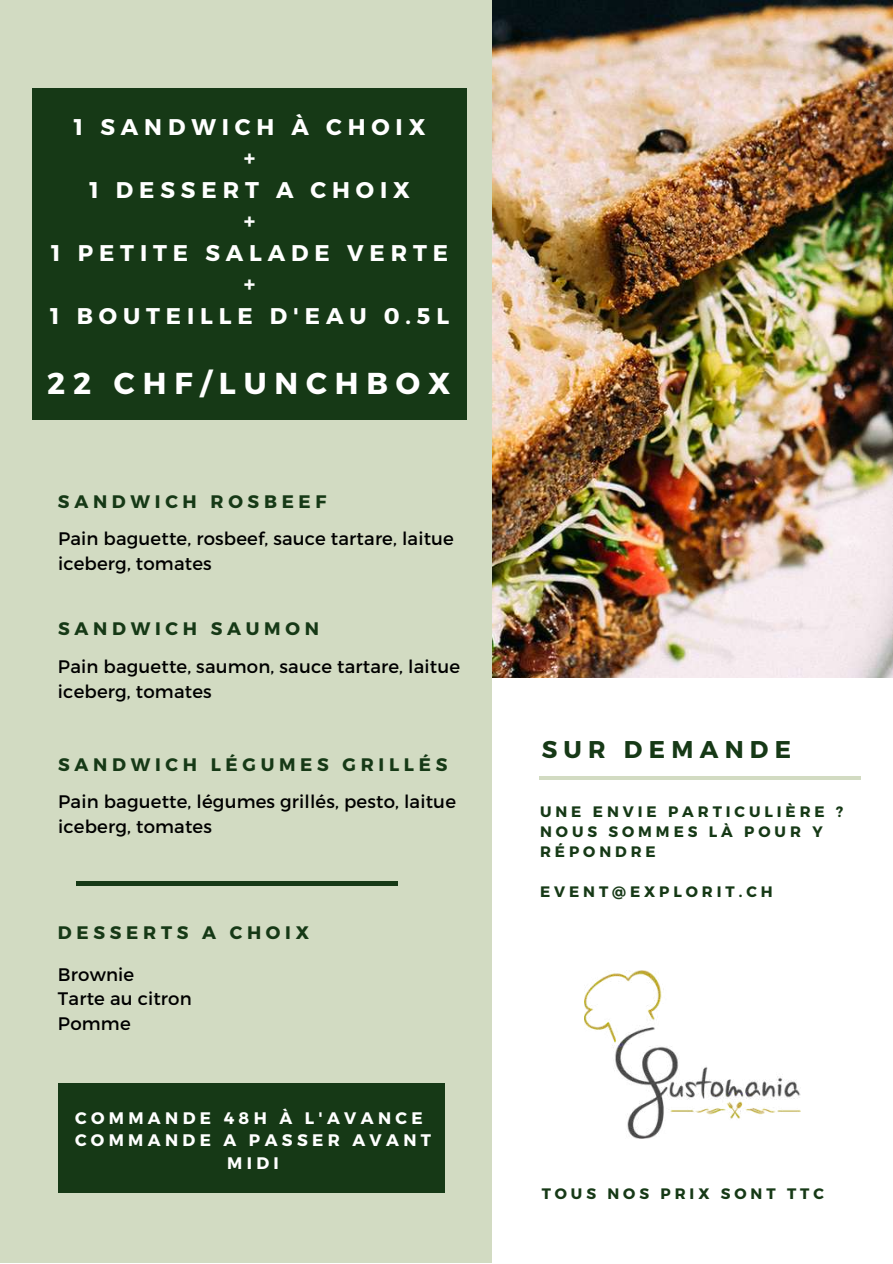
<style>
.page{position:relative;width:893px;height:1264px;background:#fff}
.page>*{position:absolute;margin:0;border:0;box-sizing:border-box;transform-origin:0 0}
.t1{font:700 30.15px "Montserrat";letter-spacing:.26em;color:#fff}
.t2{font:700 24.15px "Montserrat";letter-spacing:.26em;color:#163916}
.t3{font:700 22.65px/31.5px "Montserrat";letter-spacing:.26em;color:#fff;text-align:center}
.t4{font:18.15px/24.8px "Montserrat";letter-spacing:.01em;color:#000}
.t5{font:700 18.15px "Montserrat";letter-spacing:.26em;color:#163916}
.t6{font:700 16.65px/22.5px "Montserrat";letter-spacing:.26em;color:#fff;text-align:center}
.t7{font:700 15.15px/20.2px "Montserrat";letter-spacing:.26em;color:#163916}
</style>
<div class="page">
<div style="left:0;top:0;width:892px;height:1262px;background:#d2dbc2"></div>
<img style="left:492px;top:0;width:400px;height:678px">
<div style="left:492px;top:678px;width:400px;height:584px;background:#fff"></div>
<hr style="left:539px;top:776px;width:322px;height:3px;background:#d2dbc2">
<div style="left:32px;top:88px;width:434px;height:332px;background:#163916"></div>
<img style="left:584px;top:970px;width:216px;height:168px">
<hr style="left:76px;top:881px;width:321px;height:4px;background:#163916">
<div style="left:58px;top:1083px;width:387px;height:109px;background:#163916"></div>
<p class="t3" style="left:50px;top:110px;width:400px">1 SANDWICH À CHOIX<br>+<br>1 DESSERT A CHOIX<br>+<br>1 PETITE SALADE VERTE +<br>1 BOUTEILLE D'EAU 0.5L</p>
<h1 class="t1" style="left:47px;top:363px;width:404px">22 CHF/LUNCHBOX</h1>
<p class="t5" style="left:58px;top:490px;width:270px">SANDWICH ROSBEEF</p>
<p class="t4" style="left:58px;top:525px;width:397px">Pain baguette, rosbeef, sauce tartare, laitue iceberg, tomates</p>
<p class="t5" style="left:58px;top:616px;width:262px">SANDWICH SAUMON</p>
<p class="t4" style="left:58px;top:653px;width:403px">Pain baguette, saumon, sauce tartare, laitue iceberg, tomates</p>
<p class="t5" style="left:58px;top:753px;width:390px">SANDWICH LÉGUMES GRILLÉS</p>
<p class="t4" style="left:58px;top:788px;width:399px">Pain baguette, légumes grillés, pesto, laitue iceberg, tomates</p>
<p class="t5" style="left:58px;top:920px;width:252px">DESSERTS A CHOIX</p>
<p class="t4" style="left:58px;top:960px;width:135px">Brownie<br>Tarte au citron<br>Pomme</p>
<p class="t6" style="left:75px;top:1105px;width:357px">COMMANDE 48H À L'AVANCE<br>COMMANDE A PASSER AVANT<br>MIDI</p>
<h2 class="t2" style="left:541px;top:733px;width:251px">SUR DEMANDE</h2>
<p class="t7" style="left:540px;top:800px;width:304px">UNE ENVIE PARTICULIÈRE ?<br>NOUS SOMMES LÀ POUR Y<br>RÉPONDRE</p>
<p class="t7" style="left:540px;top:881px;width:234px">EVENT@EXPLORIT.CH</p>
<p class="t7" style="left:541px;top:1182px;width:283px">TOUS NOS PRIX SONT TTC</p>
</div>
